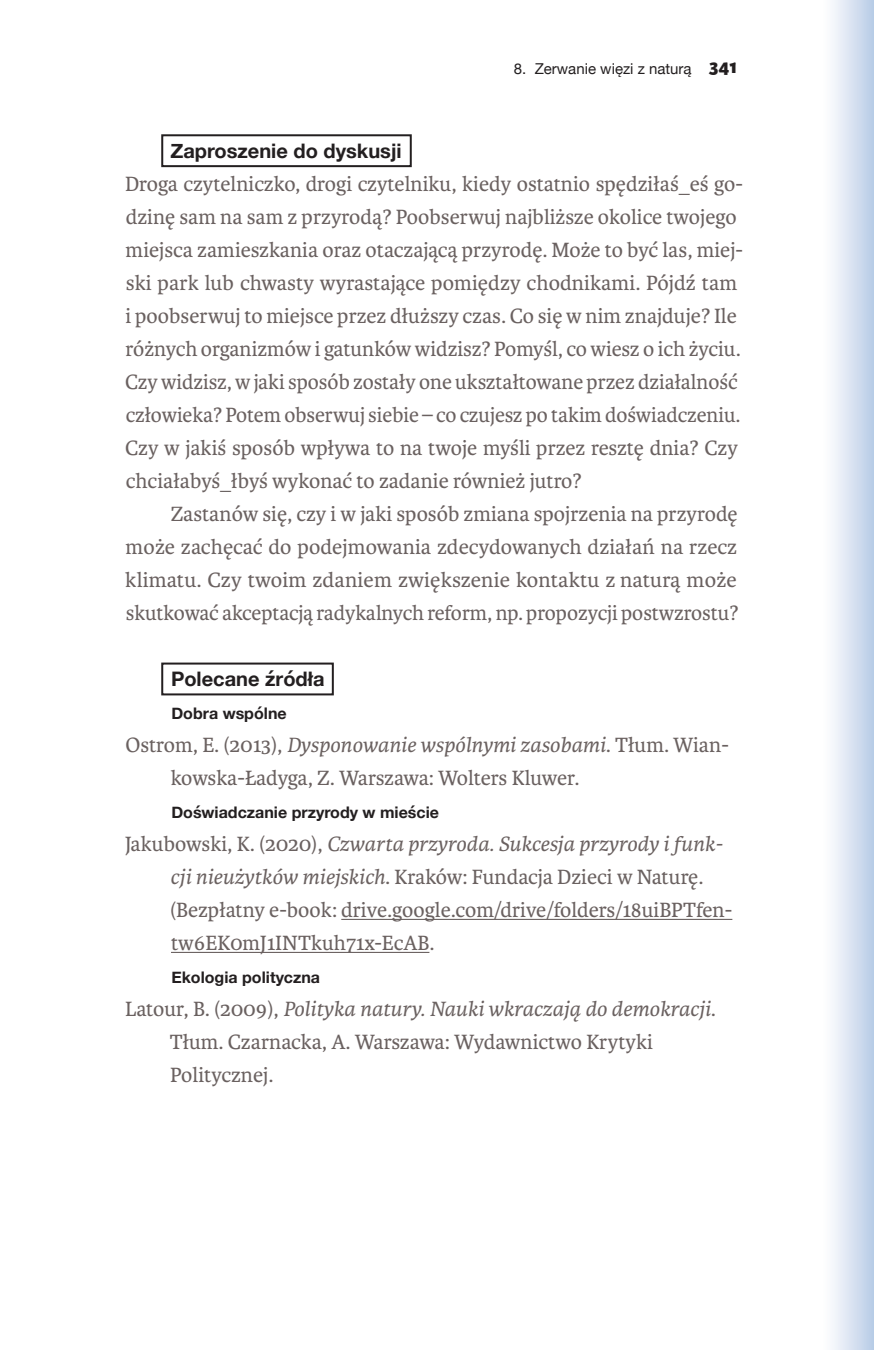
<style>
.page{position:relative;width:874px;height:1350px;background:#fff}
.page>*{position:absolute;margin:0;border:0;box-sizing:border-box;transform-origin:0 0}
.t1{font:22px/33px "Karmina";color:#6a6160}
.t2{font:700 20px "Helvetica Neue";color:#231f20}
.t3{font:700 16px "Helvetica Neue";color:#231f20}
.t4{font:15px "Helvetica Neue";color:#231f20}
.s1{font-family:"Karmina Sans";font-weight:800;font-size:20px}
.s2{font-style:italic}
</style>
<div class="page">
<div style="left:821px;top:0;width:52px;height:1349px;background:linear-gradient(to right,#fff,#bccee8)"></div>
<div style="left:161px;top:134px;width:250px;height:33px;border:2px solid #231f20"></div>
<div style="left:161px;top:662px;width:172px;height:33px;border:2px solid #231f20"></div>
<hr style="left:341px;top:918px;width:391px;height:1px;background:#6a6160">
<hr style="left:171px;top:951px;width:258px;height:1px;background:#6a6160">
<p class="t4" style="left:513px;top:58px;width:225px">8. Zerwanie więzi z naturą <span class="s1">341</span></p>
<p class="t2" style="left:170px;top:135px;width:233px">Zaproszenie do dyskusji</p>
<p class="t1" style="left:125px;top:167px;width:619px">Droga czytelniczko, drogi czytelniku, kiedy ostatnio spędziłaś_eś go&shy;dzinę sam na sam z przyrodą? Poobserwuj najbliższe okolice twojego miejsca zamieszkania oraz otaczającą przyrodę. Może to być las, miej&shy;ski park lub chwasty wyrastające pomiędzy chodnikami. Pójdź tam i poobserwuj to miejsce przez dłuższy czas. Co się w nim znajduje? Ile różnych organizmów i gatunków widzisz? Pomyśl, co wiesz o ich życiu.<br>Czy widzisz, w jaki sposób zostały one ukształtowane przez działalność człowieka? Potem obserwuj siebie – co czujesz po takim doświadczeniu.<br>Czy w jakiś sposób wpływa to na twoje myśli przez resztę dnia? Czy chciałabyś_łbyś wykonać to zadanie również jutro?</p>
<p class="t1" style="left:125px;top:497px;width:614px;text-align:justify;text-indent:45px">Zastanów się, czy i w jaki sposób zmiana spojrzenia na przyrodę może zachęcać do podejmowania zdecydowanych działań na rzecz klimatu. Czy twoim zdaniem zwiększenie kontaktu z naturą może skutkować akceptacją radykalnych reform, np. propozycji postwzrostu?</p>
<p class="t2" style="left:171px;top:663px;width:155px">Polecane źródła</p>
<p class="t3" style="left:171px;top:700px;width:117px">Dobra wspólne</p>
<p class="t1" style="left:171px;top:728px;width:559px;text-indent:-45px">Ostrom, E. (2013), <span class="s2">Dysponowanie wspólnymi zasobami</span>. Tłum. Wian&shy;kowska-Ładyga, Z. Warszawa: Wolters Kluwer.</p>
<p class="t3" style="left:171px;top:799px;width:269px">Doświadczanie przyrody w mieście</p>
<p class="t1" style="left:170px;top:827px;width:563px;text-indent:-45px">Jakubowski, K. (2020), <span class="s2">Czwarta przyroda. Sukcesja przyrody i funk&shy;cji nieużytków miejskich</span>. Kraków: Fundacja Dzieci w Naturę. (Bezpłatny e-book: drive.google.com/drive/folders/18uiBPTfen&shy;tw6EK0mJ1INTkuh71x-EcAB.</p>
<p class="t3" style="left:171px;top:964px;width:150px">Ekologia polityczna</p>
<p class="t1" style="left:170px;top:992px;width:547px;text-indent:-45px">Latour, B. (2009), <span class="s2">Polityka natury. Nauki wkraczają do demokracji</span>.<br>Tłum. Czarnacka, A. Warszawa: Wydawnictwo Krytyki<br>Politycznej.</p>
</div>
